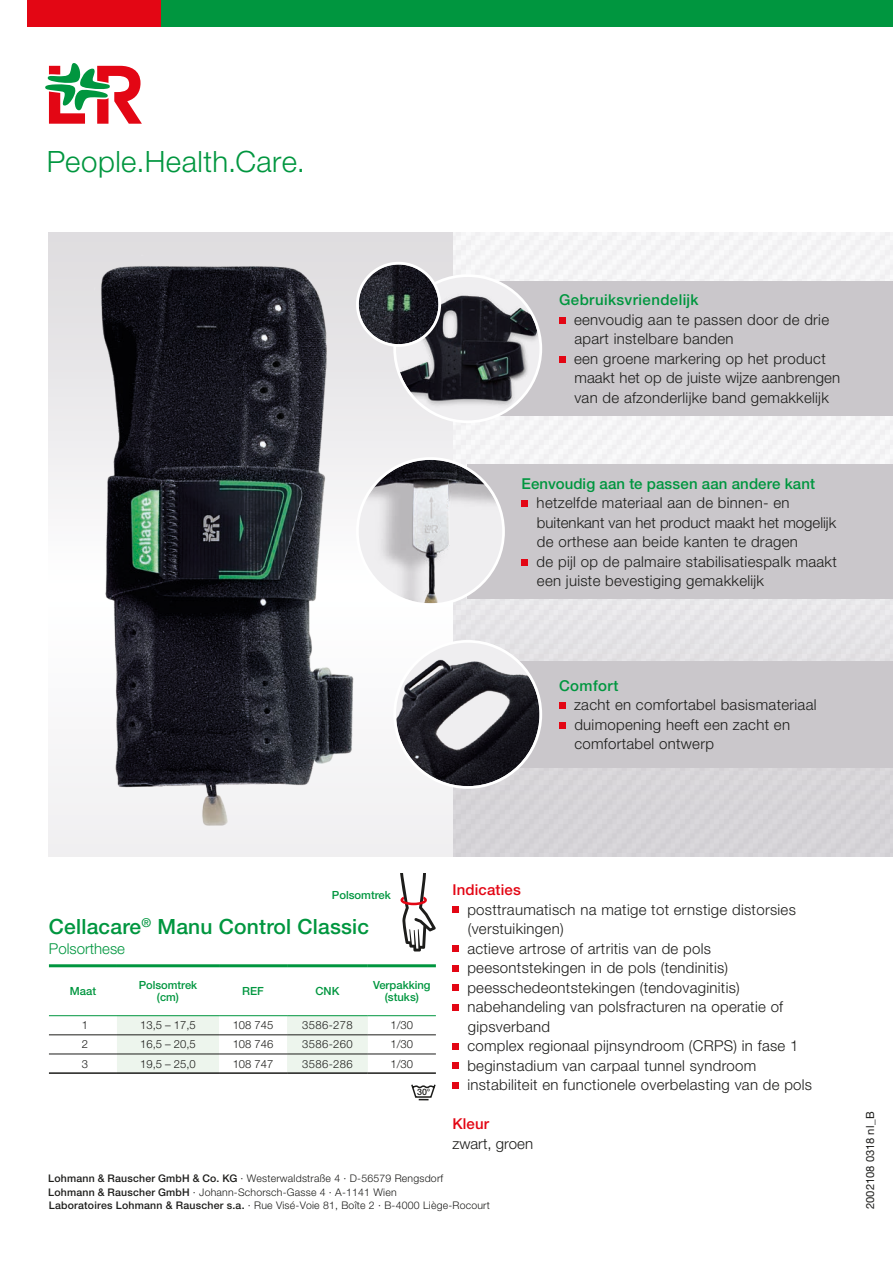
<style>
.page{position:relative;width:893px;height:1263px;background:#fff}
.page>*{position:absolute;margin:0;border:0;box-sizing:border-box;transform-origin:0 0}
.t1{font:300 29.4px "Helvetica Neue LT Pro";letter-spacing:.015em;color:#00963f}
.t2{font:500 21px "Helvetica Neue LT Pro";letter-spacing:.01em;color:#00963f}
.t3{font:300 15px/19.5px "Helvetica Neue LT Pro";letter-spacing:.02em;color:#1d1d1b}
.t4{font:500 15px "Helvetica Neue LT Pro";letter-spacing:.02em;color:#00963f}
.t5{font:500 15px "Helvetica Neue LT Pro";letter-spacing:.01em;color:#e30614}
.t6{font:300 15px "Helvetica Neue LT Pro";color:#1d1d1b}
.t7{font:300 15px "Helvetica Neue LT Pro";color:#00963f}
.t8{font:300 11.25px "Helvetica Neue LT Pro";color:#1d1d1b}
.t9{font:500 11.25px/12.8px "Helvetica Neue LT Pro";color:#00963f;text-align:center}
.t10{font:11.25px "Helvetica Neue LT Pro";letter-spacing:.005em;color:#1d1d1b}
.t11{font:300 10.5px/13.5px "Helvetica Neue LT Pro";letter-spacing:.02em;color:#1d1d1b}
.t12{font:500 8.85px "Helvetica Neue LT Pro";color:#1d1d1b}
.s1{font-weight:500}
</style>
<div class="page">
<svg style="left:400px;top:873px;width:36px;height:78px"></svg>
<svg style="left:49px;top:232px;width:403px;height:624px"></svg>
<div style="left:452px;top:906px;width:7px;height:7px;background:#e30614"></div>
<div style="left:452px;top:945px;width:7px;height:7px;background:#e30614"></div>
<div style="left:452px;top:965px;width:7px;height:6px;background:#e30614"></div>
<div style="left:452px;top:984px;width:7px;height:7px;background:#e30614"></div>
<div style="left:452px;top:1004px;width:7px;height:6px;background:#e30614"></div>
<div style="left:452px;top:1043px;width:7px;height:6px;background:#e30614"></div>
<div style="left:452px;top:1062px;width:7px;height:7px;background:#e30614"></div>
<div style="left:452px;top:1082px;width:7px;height:6px;background:#e30614"></div>
<svg style="left:49px;top:1016px;width:387px;height:56px"></svg>
<hr style="left:49px;top:964px;width:68px;height:3px;background:#00963f">
<hr style="left:117px;top:964px;width:102px;height:3px;background:#00963f">
<hr style="left:219px;top:964px;width:68px;height:3px;background:#00963f">
<hr style="left:287px;top:964px;width:81px;height:3px;background:#00963f">
<hr style="left:368px;top:964px;width:68px;height:3px;background:#00963f">
<hr style="left:49px;top:1072px;width:68px;height:2px;background:#1d1d1b">
<hr style="left:117px;top:1072px;width:102px;height:2px;background:#1d1d1b">
<hr style="left:219px;top:1072px;width:68px;height:2px;background:#1d1d1b">
<hr style="left:287px;top:1072px;width:81px;height:2px;background:#1d1d1b">
<hr style="left:368px;top:1072px;width:68px;height:2px;background:#1d1d1b">
<hr style="left:49px;top:1015px;width:68px;height:1px;background:#00963f">
<hr style="left:117px;top:1015px;width:102px;height:1px;background:#00963f">
<hr style="left:219px;top:1015px;width:68px;height:1px;background:#00963f">
<hr style="left:287px;top:1015px;width:81px;height:1px;background:#00963f">
<hr style="left:368px;top:1015px;width:68px;height:1px;background:#00963f">
<hr style="left:49px;top:1034px;width:68px;height:1px;background:#1d1d1b">
<hr style="left:117px;top:1034px;width:102px;height:1px;background:#1d1d1b">
<hr style="left:219px;top:1034px;width:68px;height:1px;background:#1d1d1b">
<hr style="left:287px;top:1034px;width:81px;height:1px;background:#1d1d1b">
<hr style="left:368px;top:1034px;width:68px;height:1px;background:#1d1d1b">
<hr style="left:49px;top:1054px;width:68px;height:1px;background:#1d1d1b">
<hr style="left:117px;top:1054px;width:102px;height:1px;background:#1d1d1b">
<hr style="left:219px;top:1054px;width:68px;height:1px;background:#1d1d1b">
<hr style="left:287px;top:1054px;width:81px;height:1px;background:#1d1d1b">
<hr style="left:368px;top:1054px;width:68px;height:1px;background:#1d1d1b">
<div style="left:468px;top:281px;width:425px;height:135px;background:#cac7cb"></div>
<div style="left:468px;top:465px;width:425px;height:134px;background:#cac7cb"></div>
<div style="left:559px;top:317px;width:6px;height:7px;background:#e30614"></div>
<div style="left:559px;top:356px;width:6px;height:7px;background:#e30614"></div>
<div style="left:482px;top:661px;width:411px;height:107px;background:#cac7cb"></div>
<svg style="left:522px;top:501px;width:6px;height:6px"></svg>
<svg style="left:522px;top:559px;width:6px;height:6px"></svg>
<div style="left:559px;top:702px;width:6px;height:7px;background:#e30614"></div>
<svg style="left:559px;top:722px;width:6px;height:6px"></svg>
<svg style="left:411px;top:1084px;width:25px;height:16px"></svg>
<img style="left:68px;top:240px;width:309px;height:597px">
<img style="left:396px;top:285px;width:143px;height:135px">
<div style="left:393px;top:274px;width:149px;height:149px;border:3px solid #fff;border-radius:50%"></div>
<svg style="left:357px;top:458px;width:147px;height:147px"></svg>
<img style="left:366px;top:460px;width:133px;height:143px">
<div style="left:356px;top:457px;width:149px;height:149px;border:3px solid #fff;border-radius:50%"></div>
<img style="left:396px;top:649px;width:143px;height:137px">
<div style="left:393px;top:640px;width:149px;height:149px;border:3px solid #fff;border-radius:50%"></div>
<svg style="left:357px;top:263px;width:83px;height:82px"></svg>
<img style="left:359px;top:264px;width:79px;height:80px;border-radius:40px">
<div style="left:356px;top:262px;width:85px;height:85px;border:3px solid #fff;border-radius:50%"></div>
<div style="left:161px;top:0;width:732px;height:27px;background:#00963f"></div>
<div style="left:27px;top:0;width:134px;height:27px;background:#e30614"></div>
<svg style="left:45px;top:63px;width:97px;height:61px"></svg>
<h1 class="t1" style="left:47px;top:143px;width:260px">People.Health.Care.</h1>
<p class="t4" style="left:559px;top:291px;width:141px">Gebruiksvriendelijk</p>
<p class="t3" style="left:574px;top:309px;width:268px">eenvoudig aan te passen door de drie apart instelbare banden<br>een groene markering op het product maakt het op de juiste wijze aanbrengen van de afzonderlijke band gemakkelijk</p>
<p class="t4" style="left:522px;top:474px;width:295px">Eenvoudig aan te passen aan andere kant</p>
<p class="t3" style="left:537px;top:493px;width:302px">hetzelfde materiaal aan de binnen- en buitenkant van het product maakt het mogelijk de orthese aan beide kanten te dragen<br>de pijl op de palmaire stabilisatiespalk maakt een juiste bevestiging gemakkelijk</p>
<p class="t4" style="left:559px;top:676px;width:61px">Comfort</p>
<p class="t3" style="left:574px;top:695px;width:244px">zacht en comfortabel basismateriaal duimopening heeft een zacht en comfortabel ontwerp</p>
<p class="t9" style="left:332px;top:888px;width:60px">Polsomtrek</p>
<h2 class="t2" style="left:49px;top:914px;width:322px">Cellacare<sup>®</sup> Manu Control Classic</h2>
<p class="t7" style="left:49px;top:939px;width:78px">Polsorthese</p>
<p class="t9" style="left:70px;top:984px;width:28px">Maat</p>
<p class="t9" style="left:139px;top:978px;width:60px">Polsomtrek (cm)</p>
<p class="t9" style="left:242px;top:984px;width:23px">REF</p>
<p class="t9" style="left:315px;top:984px;width:25px">CNK</p>
<p class="t9" style="left:373px;top:978px;width:59px">Verpakking (stuks)</p>
<p class="t8" style="left:82px;top:1018px;width:8px">1</p>
<p class="t8" style="left:140px;top:1018px;width:57px">13,5 – 17,5</p>
<p class="t8" style="left:233px;top:1018px;width:42px">108 745</p>
<p class="t8" style="left:302px;top:1018px;width:52px">3586-278</p>
<p class="t8" style="left:391px;top:1018px;width:24px">1/30</p>
<p class="t8" style="left:82px;top:1037px;width:8px">2</p>
<p class="t8" style="left:140px;top:1037px;width:57px">16,5 – 20,5</p>
<p class="t8" style="left:233px;top:1037px;width:42px">108 746</p>
<p class="t8" style="left:302px;top:1037px;width:52px">3586-260</p>
<p class="t8" style="left:391px;top:1037px;width:24px">1/30</p>
<p class="t8" style="left:82px;top:1057px;width:8px">3</p>
<p class="t8" style="left:140px;top:1057px;width:57px">19,5 – 25,0</p>
<p class="t8" style="left:233px;top:1057px;width:42px">108 747</p>
<p class="t8" style="left:302px;top:1057px;width:52px">3586-286</p>
<p class="t8" style="left:391px;top:1057px;width:24px">1/30</p>
<p class="t12" style="left:417px;top:1087px;width:15px">30°</p>
<p class="t5" style="left:452px;top:881px;width:70px">Indicaties</p>
<p class="t3" style="left:467px;top:899px;width:346px">posttraumatisch na matige tot ernstige distorsies (verstuikingen)<br>actieve artrose of artritis van de pols peesontstekingen in de pols (tendinitis) peesschedeontstekingen (tendovaginitis) nabehandeling van polsfracturen na operatie of gipsverband<br>complex regionaal pijnsyndroom (CRPS) in fase 1 beginstadium van carpaal tunnel syndroom instabiliteit en functionele overbelasting van de pols</p>
<p class="t5" style="left:452px;top:1115px;width:38px">Kleur</p>
<p class="t6" style="left:452px;top:1134px;width:82px">zwart, groen</p>
<p class="t11" style="left:48px;top:1172px;width:443px"><span class="s1">Lohmann &amp; Rauscher GmbH &amp; Co. KG</span> · Westerwaldstraße 4 · D-56579 Rengsdorf<br><span class="s1">Lohmann &amp; Rauscher GmbH</span> · Johann-Schorsch-Gasse 4 · A-1141 Wien<br><span class="s1">Laboratoires Lohmann &amp; Rauscher s.a.</span> · Rue Visé-Voie 81, Boîte 2 · B-4000 Liège-Rocourt</p>
<p class="t10" style="left:863px;top:1209px;width:99px;rotate:-90deg">2002108 0318 nl_B</p>
</div>
